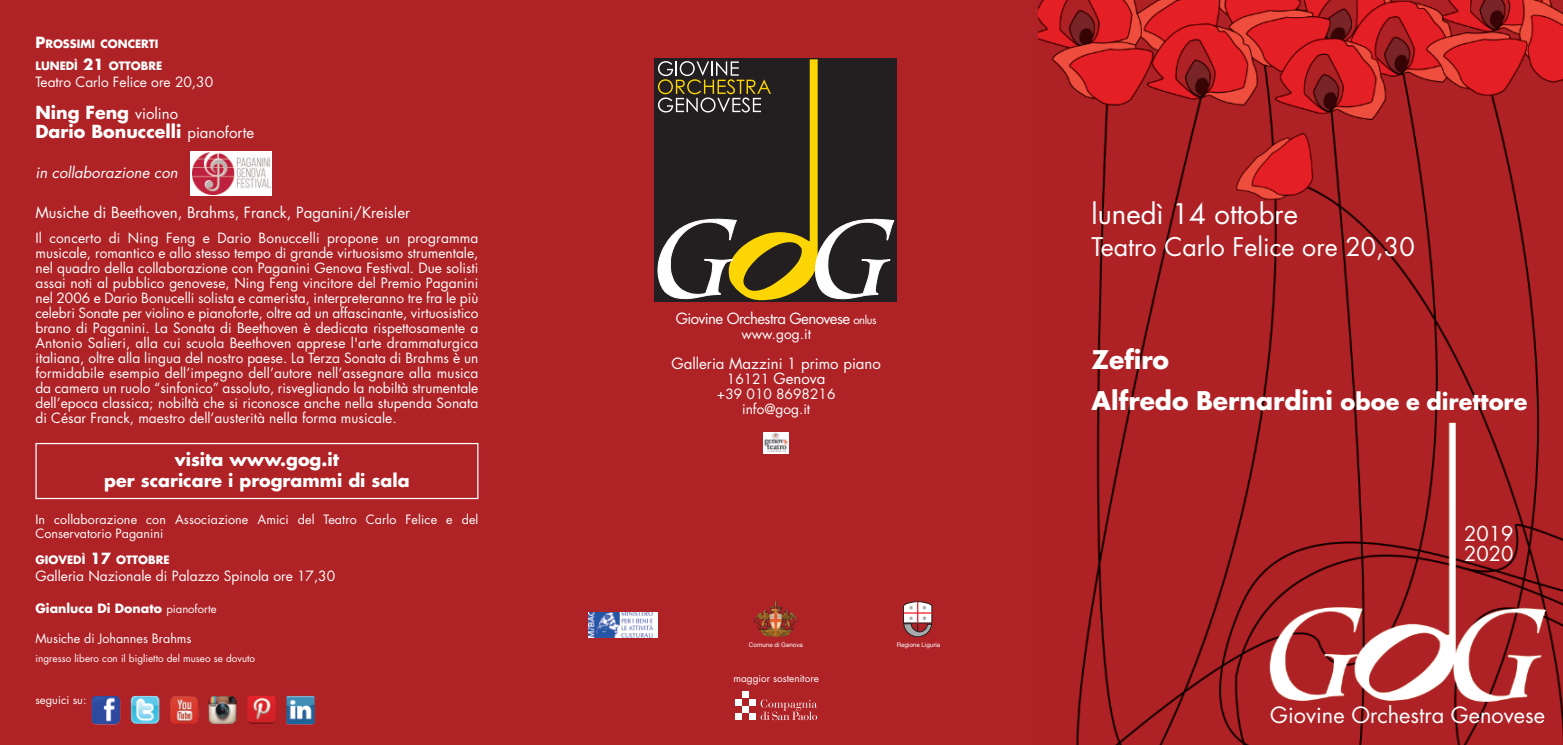
<style>
.page{position:relative;width:1563px;height:745px;background:#fff}
.page>*{position:absolute;margin:0;border:0;box-sizing:border-box;transform-origin:0 0}
.t1{font:27.5px "Futura Std";color:#fff}
.t2{font:700 25px/40.4px "Futura Std";color:#fff}
.t3{font:25px "Futura Std";color:#fff}
.t4{font:21.75px "Futura Std";color:#fff}
.t5{font:20px/20px "Futura Std";color:#fff}
.t6{font:700 17.5px/18.8px "Futura Std";color:#fff}
.t7{font:15px/15px "Futura Std";color:#fff;text-align:center}
.t8{font:15px "Futura Std";letter-spacing:-.04em;color:#fff}
.t9{font:italic 15px "Futura Std";color:#fff}
.t10{font:13.75px/15px "Futura Std";color:#fff;text-align:center}
.t11{font:12.5px/13.8px "Futura Std";letter-spacing:.01em;color:#fff}
.t12{font:700 12.5px "Futura Std";color:#fff}
.t13{font:700 11.25px/22.5px "Futura Std";color:#fff}
.t14{font:11.25px "Futura Std";color:#fff}
.t15{font:10px "Futura Std";color:#fff}
.t16{font:6.25px "Helvetica Neue";color:#fff}
.s1{font-size:15px}
.s2{font-weight:400;font-size:15px}
.s3{font-weight:400;font-size:11.25px}
.s4{font-size:11.25px}
.s5{font-size:13.75px}
.s6{font-size:22.5px}
</style>
<div class="page">
<div style="left:0;top:0;width:1058px;height:744px;background:#af2226"></div>
<img style="left:1038px;top:0;width:525px;height:744px">
<div style="left:655px;top:59px;width:242px;height:242px;background:#231f20"></div>
<svg style="left:657px;top:59px;width:237px;height:242px"></svg>
<img style="left:589px;top:612px;width:69px;height:24px">
<img style="left:756px;top:614px;width:35px;height:23px">
<svg style="left:903px;top:601px;width:29px;height:35px"></svg>
<div style="left:742px;top:706px;width:7px;height:6px;background:#fff"></div>
<div style="left:742px;top:691px;width:7px;height:6px;background:#fff"></div>
<div style="left:735px;top:698px;width:6px;height:7px;background:#fff"></div>
<svg style="left:735px;top:713px;width:6px;height:6px"></svg>
<div style="left:749px;top:698px;width:7px;height:7px;background:#fff"></div>
<div style="left:749px;top:713px;width:7px;height:6px;background:#fff"></div>
<svg style="left:760px;top:699px;width:57px;height:20px"></svg>
<img style="left:763px;top:432px;width:25px;height:21px">
<img style="left:92px;top:696px;width:28px;height:27px">
<img style="left:130px;top:695px;width:29px;height:28px">
<img style="left:170px;top:696px;width:29px;height:27px">
<img style="left:208px;top:696px;width:29px;height:27px">
<img style="left:247px;top:696px;width:29px;height:27px">
<img style="left:286px;top:696px;width:29px;height:28px">
<div style="left:35px;top:442px;width:443px;height:57px;border:1px solid #fff"></div>
<div style="left:191px;top:151px;width:81px;height:45px;background:#fff"></div>
<img style="left:193px;top:153px;width:77px;height:41px">
<p class="t13" style="left:35px;top:33px;width:128px"><span class="s1">P</span>ROSSIMI CONCERTI<br>LUNEDÌ <span class="s1">21</span> OTTOBRE</p>
<p class="t10" style="left:35px;top:75px;width:179px">Teatro Carlo Felice ore 20,30</p>
<p class="t6" style="left:35px;top:105px;width:220px">Ning Feng <span class="s2">violino<br></span>Dario Bonuccelli <span class="s2">pianoforte</span></p>
<p class="t9" style="left:35px;top:165px;width:144px">in collaborazione con</p>
<p class="t7" style="left:35px;top:206px;width:376px">Musiche di Beethoven, Brahms, Franck, Paganini/Kreisler</p>
<p class="t10" style="left:35px;top:231px;width:444px;text-align:justify">Il concerto di Ning Feng e Dario Bonuccelli propone un programma musicale, romantico e allo stesso tempo di grande virtuosismo strumentale, nel quadro della collaborazione con Paganini Genova Festival. Due solisti assai noti al pubblico genovese, Ning Feng vincitore del Premio Paganini nel 2006 e Dario Bonucelli solista e camerista, interpreteranno tre fra le più celebri Sonate per violino e pianoforte, oltre ad un affascinante, virtuosistico brano di Paganini. La Sonata di Beethoven è dedicata rispettosamente a Antonio Salieri, alla cui scuola Beethoven apprese l'arte drammaturgica italiana, oltre alla lingua del nostro paese. La Terza Sonata di Brahms è un formidabile esempio dell’impegno dell’autore nell’assegnare alla musica da camera un ruolo “sinfonico” assoluto, risvegliando la nobiltà strumentale dell’epoca classica; nobiltà che si riconosce anche nella stupenda Sonata di César Franck, maestro dell’austerità nella forma musicale.</p>
<p class="t6" style="left:104px;top:450px;width:307px;line-height:21px;text-align:center">visita www.gog.it<br>per scaricare i programmi di sala</p>
<p class="t11" style="left:35px;top:513px;width:444px">In collaborazione con Associazione Amici del Teatro Carlo Felice e del<br>Conservatorio Paganini</p>
<p class="t13" style="left:35px;top:549px;width:136px">GIOVEDÌ <span class="s1">17</span> OTTOBRE</p>
<p class="t10" style="left:35px;top:569px;width:301px">Galleria Nazionale di Palazzo Spinola ore 17,30</p>
<p class="t12" style="left:35px;top:602px;width:183px">Gianluca Di Donato <span class="s3">pianoforte</span></p>
<p class="t11" style="left:35px;top:632px;width:158px">Musiche di Johannes Brahms</p>
<p class="t15" style="left:35px;top:653px;width:221px">ingresso libero con il biglietto del museo se dovuto</p>
<p class="t14" style="left:35px;top:694px;width:53px">seguici su:</p>
<p class="t8" style="left:676px;top:312px;width:202px">Giovine Orchestra Genovese <span class="s4">onlus</span></p>
<p class="t10" style="left:741px;top:328px;width:71px">www.gog.it</p>
<p class="t7" style="left:671px;top:357px;width:211px">Galleria Mazzini 1 primo piano<br><span class="s5">16121</span> Genova</p>
<p class="t10" style="left:717px;top:388px;width:120px">+39 010 8698216 info@gog.it</p>
<p class="t16" style="left:749px;top:640px;width:55px">Comune di Genova</p>
<p class="t16" style="left:897px;top:640px;width:45px">Regione Liguria</p>
<p class="t15" style="left:733px;top:673px;width:87px">maggior sostenitore</p>
<h1 class="t1" style="left:1091px;top:201px;width:208px">lunedì 14 ottobre</h1>
<h2 class="t3" style="left:1091px;top:236px;width:325px">Teatro Carlo Felice ore 20,30</h2>
<h2 class="t2" style="left:1091px;top:342px;width:437px">Zefiro<br>Alfredo Bernardini <span class="s6">oboe e direttore</span></h2>
<h3 class="t5" style="left:1464px;top:525px;width:51px">2019<br>2020</h3>
<h3 class="t4" style="left:1270px;top:704px;width:276px">Giovine Orchestra Genovese</h3>
</div>
